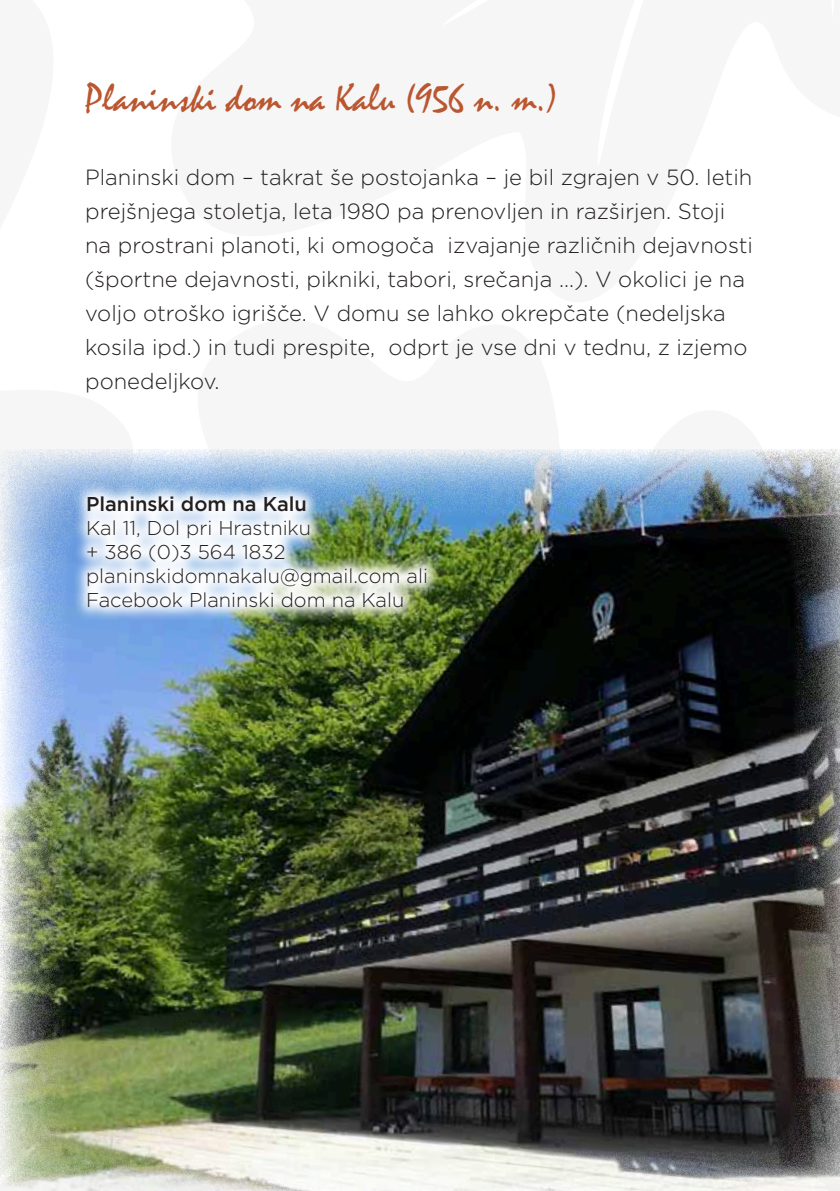
<style>
.page{position:relative;width:840px;height:1191px;background:#fff}
.page>*{position:absolute;margin:0;border:0;box-sizing:border-box;transform-origin:0 0}
.t1{font:40px "Mistral";color:#ba5630}
.t2{font:300 22px/34px "Gotham";color:#231f20}
.t3{font:300 20px/24px "Gotham";color:#231f20}
.t4{font:500 20px "Gotham";color:#231f20}
</style>
<div class="page">
<img style="left:0;top:449px;width:839px;height:742px">
<img style="left:72px;top:480px;width:370px;height:142px">
<h1 class="t1" style="left:85px;top:74px;width:473px">Planinski dom na Kalu (956 n. m.)</h1>
<p class="t2" style="left:85px;top:160px;width:669px">Planinski dom – takrat še postojanka – je bil zgrajen v 50. letih prejšnjega stoletja, leta 1980 pa prenovljen in razširjen. Stoji na prostrani planoti, ki omogoča izvajanje različnih dejavnosti (športne dejavnosti, pikniki, tabori, srečanja …). V okolici je na voljo otroško igrišče. V domu se lahko okrepčate (nedeljska kosila ipd.) in tudi prespite, odprt je vse dni v tednu, z izjemo ponedeljkov.</p>
<p class="t4" style="left:86px;top:490px;width:222px">Planinski dom na Kalu</p>
<p class="t3" style="left:86px;top:515px;width:343px">Kal 11, Dol pri Hrastniku<br>+ 386 (0)3 564 1832 planinskidomnakalu@gmail.com ali<br>Facebook Planinski dom na Kalu</p>
</div>
